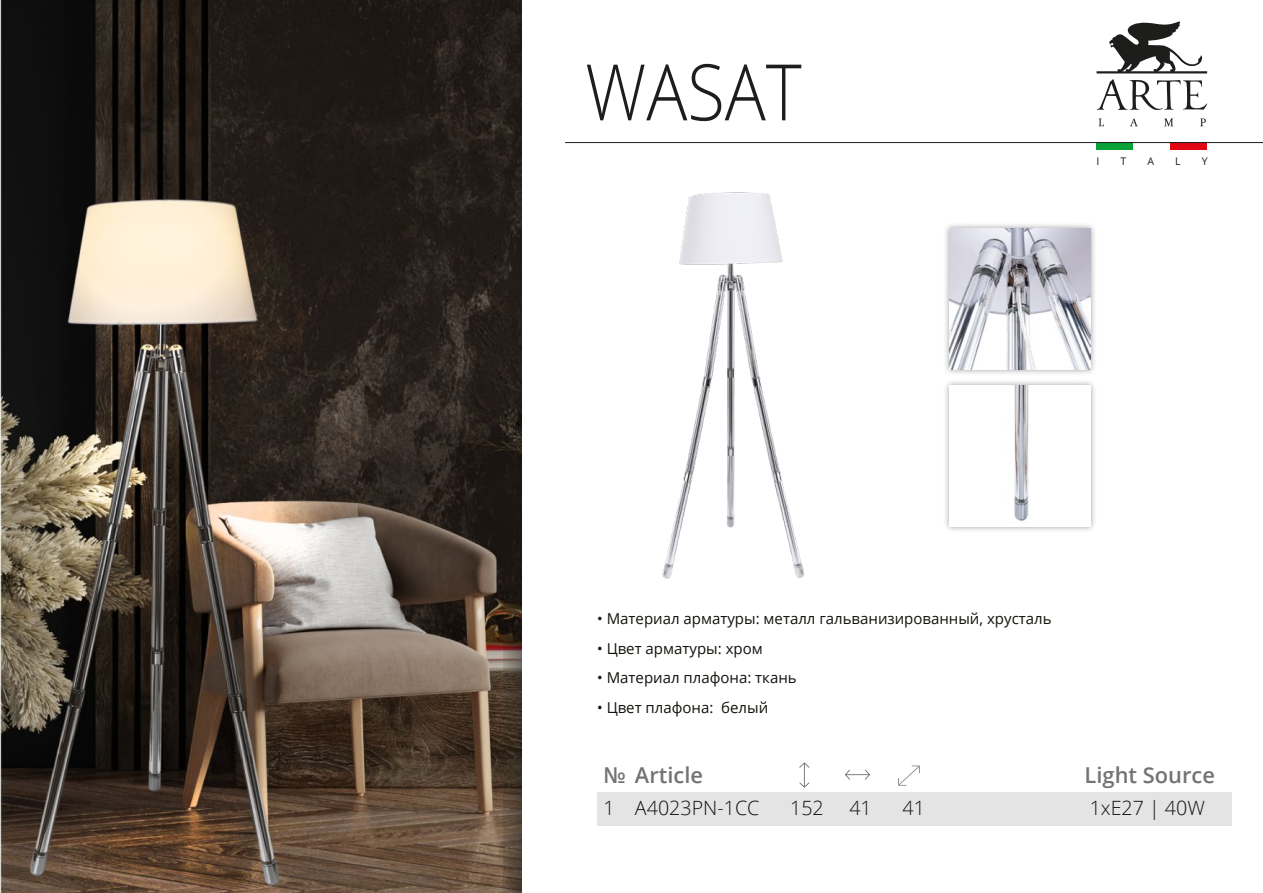
<style>
.page{position:relative;width:1263px;height:893px;background:#fff}
.page>*{position:absolute;margin:0;border:0;box-sizing:border-box;transform-origin:0 0}
.t1{font:300 78px "Open Sans";color:#1d1d1b;scale:.88 1}
.t2{font:600 21.9px "Open Sans";color:#747274}
.t3{font:300 19.65px "Open Sans";color:#13110c}
.t4{font:15px "Open Sans";color:#13110c}
.t5{font:10.5px "Open Sans";color:#1d1d1b}
</style>
<div class="page">
<img style="left:0;top:0;width:503px;height:893px">
<svg style="left:503px;top:0;width:19px;height:893px;background:#2f2720"></svg>
<div style="left:1096px;top:143px;width:37px;height:7px;background:#08a338"></div>
<div style="left:1170px;top:143px;width:37px;height:7px;background:#e30613"></div>
<svg style="left:1096px;top:79px;width:111px;height:31px"></svg>
<svg style="left:1096px;top:21px;width:111px;height:52px"></svg>
<svg style="left:1099px;top:119px;width:5px;height:7px"></svg>
<svg style="left:1130px;top:119px;width:8px;height:7px"></svg>
<svg style="left:1164px;top:119px;width:9px;height:7px"></svg>
<svg style="left:1200px;top:119px;width:6px;height:7px"></svg>
<hr style="left:565px;top:142px;width:698px;height:1px;background:#1d1d1b">
<div style="left:1062px;top:792px;width:169px;height:34px;background:#e4e4e5"></div>
<div style="left:999px;top:792px;width:63px;height:34px;background:#e4e4e5"></div>
<div style="left:935px;top:792px;width:64px;height:34px;background:#e4e4e5"></div>
<div style="left:884px;top:792px;width:51px;height:34px;background:#e4e4e5"></div>
<div style="left:832px;top:792px;width:52px;height:34px;background:#e4e4e5"></div>
<div style="left:780px;top:792px;width:52px;height:34px;background:#e4e4e5"></div>
<div style="left:597px;top:792px;width:190px;height:34px;background:#e4e4e5"></div>
<svg style="left:799px;top:762px;width:10px;height:26px"></svg>
<svg style="left:898px;top:766px;width:22px;height:20px"></svg>
<svg style="left:845px;top:769px;width:25px;height:11px"></svg>
<img style="left:662px;top:192px;width:143px;height:387px">
<img style="left:945px;top:224px;width:150px;height:307px">
<img style="left:949px;top:228px;width:141px;height:141px">
<img style="left:949px;top:386px;width:141px;height:141px">
<h1 class="t1" style="left:585px;top:39px;width:247px">WASAT</h1>
<p class="t5" style="left:1096px;top:154px;width:4px">I</p>
<p class="t5" style="left:1120px;top:154px;width:7px">T</p>
<p class="t5" style="left:1147px;top:154px;width:8px">A</p>
<p class="t5" style="left:1175px;top:154px;width:7px">L</p>
<p class="t5" style="left:1202px;top:154px;width:7px">Y</p>
<p class="t4" style="left:597px;top:608px;width:456px">• Материал арматуры: металл гальванизированный, хрусталь</p>
<p class="t4" style="left:597px;top:638px;width:167px">• Цвет арматуры: хром</p>
<p class="t4" style="left:597px;top:667px;width:201px">• Материал плафона: ткань</p>
<p class="t4" style="left:597px;top:697px;width:173px">• Цвет плафона: белый</p>
<h2 class="t2" style="left:603px;top:760px;width:101px">№ Article</h2>
<h2 class="t2" style="left:1084px;top:760px;width:132px">Light Source</h2>
<h3 class="t3" style="left:603px;top:794px;width:157px">1 A4023PN-1CC</h3>
<h3 class="t3" style="left:790px;top:794px;width:35px">152</h3>
<h3 class="t3" style="left:849px;top:794px;width:24px">41</h3>
<h3 class="t3" style="left:902px;top:794px;width:24px">41</h3>
<h3 class="t3" style="left:1090px;top:794px;width:117px">1xE27 | 40W</h3>
</div>
